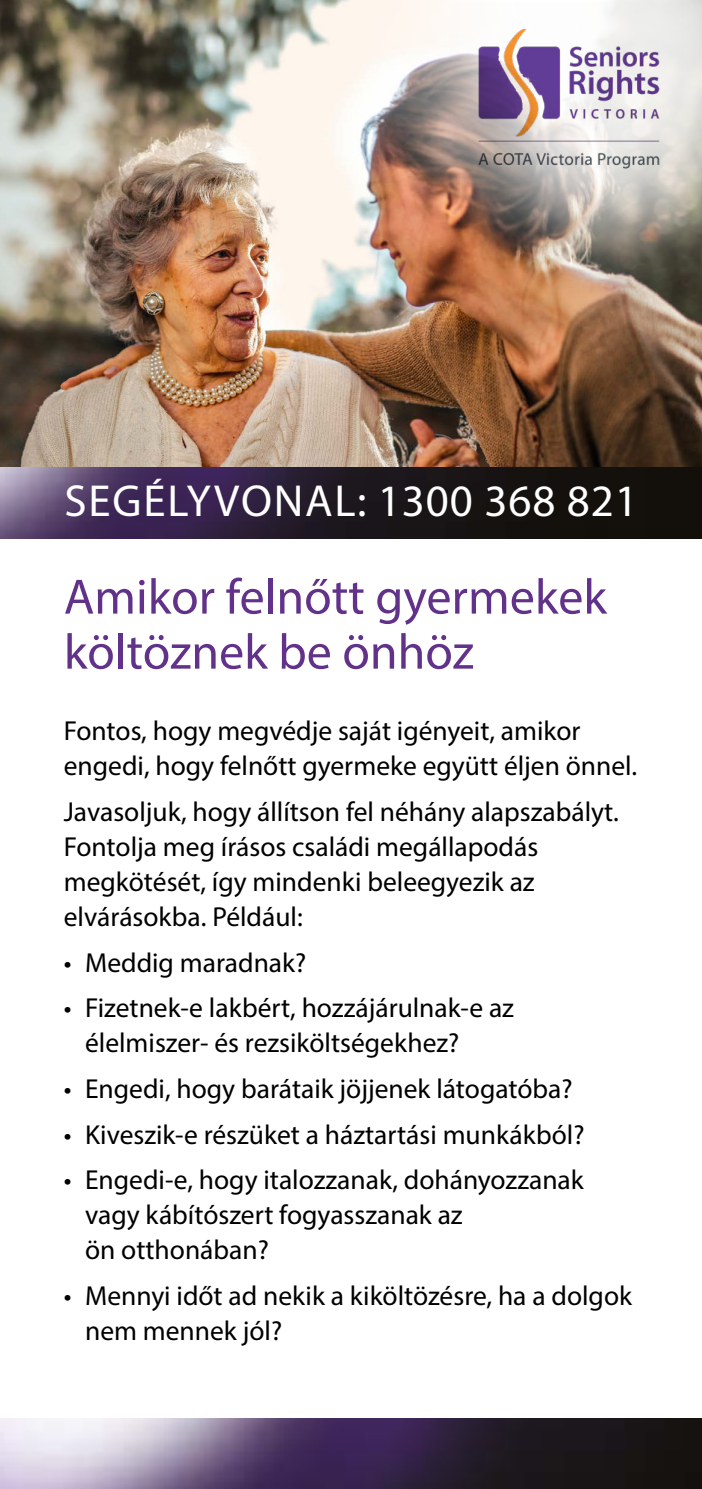
<style>
.page{position:relative;width:702px;height:1489px;background:#fff}
.page>*{position:absolute;margin:0;border:0;box-sizing:border-box;transform-origin:0 0}
.t1{font:50px/55px "Myriad Pro";color:#62328a}
.t2{font:45px "Myriad Pro";letter-spacing:.04em;color:#fff}
.t3{font:27.5px/35px "Myriad Pro";color:#000}
</style>
<div class="page">
<img style="left:0;top:0;width:702px;height:468px">
<img style="left:449px;top:2px;width:234px;height:175px">
<img style="left:0;top:1418px;width:702px;height:70px">
<img style="left:0;top:468px;width:702px;height:70px">
<h2 class="t2" style="left:65px;top:473px;width:574px">SEGÉLYVONAL: 1300 368 821</h2>
<h1 class="t1" style="left:64px;top:568px;width:544px">Amikor felnőtt gyermekek költöznek be önhöz</h1>
<p class="t3" style="left:64px;top:713px;width:575px">Fontos, hogy megvédje saját igényeit, amikor engedi, hogy felnőtt gyermeke együtt éljen önnel.</p>
<p class="t3" style="left:64px;top:793px;width:556px">Javasoljuk, hogy állítson fel néhány alapszabályt.<br>Fontolja meg írásos családi megállapodás megkötését, így mindenki beleegyezik az elvárásokba. Például:</p>
<p class="t3" style="left:64px;top:944px;width:244px">• Meddig maradnak?</p>
<p class="t3" style="left:85px;top:990px;width:430px;text-indent:-21px">• Fizetnek-e lakbért, hozzájárulnak-e az élelmiszer- és rezsiköltségekhez?</p>
<p class="t3" style="left:64px;top:1070px;width:510px">• Engedi, hogy barátaik jöjjenek látogatóba?</p>
<p class="t3" style="left:64px;top:1116px;width:522px">• Kiveszik-e részüket a háztartási munkákból?</p>
<p class="t3" style="left:85px;top:1162px;width:500px;text-indent:-21px">• Engedi-e, hogy italozzanak, dohányozzanak vagy kábítószert fogyasszanak az<br>ön otthonában?</p>
<p class="t3" style="left:85px;top:1277px;width:548px;text-indent:-21px">• Mennyi időt ad nekik a kiköltözésre, ha a dolgok nem mennek jól?</p>
</div>
